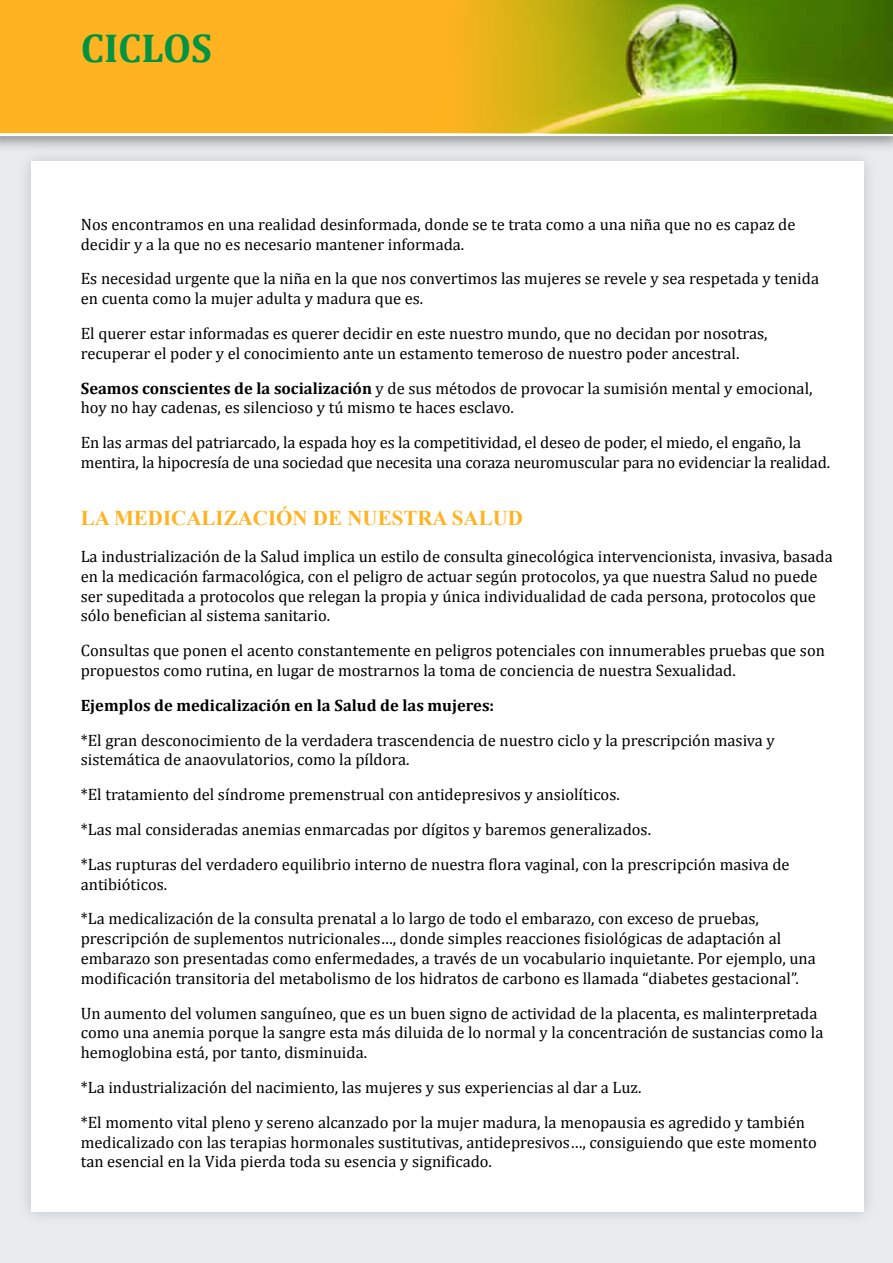
<style>
.page{position:relative;width:893px;height:1263px;background:#fff}
.page>*{position:absolute;margin:0;border:0;box-sizing:border-box;transform-origin:0 0}
.t1{font:700 40.5px "Cambria";color:#009341}
.t2{font:700 21px "Times New Roman";color:#ffb320}
.t3{font:16.5px/19.8px "Cambria";color:#000}
.t4{font:700 16.5px "Cambria";color:#000}
.s1{font-weight:700}
</style>
<div class="page">
<div style="left:0;top:96px;width:893px;height:1167px;background:#e8ecee"></div>
<div style="left:17px;top:147px;width:860px;height:1079px;background:#e0e4e6"></div>
<div style="left:31px;top:162px;width:832px;height:1050px;background:#fff"></div>
<div style="left:0;top:0;width:893px;height:153px;background:#000;opacity:.5"></div>
<div style="left:0;top:0;width:893px;height:136px;background:#ffb320"></div>
<img style="left:386px;top:0;width:507px;height:133px">
<h1 class="t1" style="left:81px;top:23px;width:133px">CICLOS</h1>
<p class="t3" style="left:81px;top:214px;width:716px">Nos encontramos en una realidad desinformada, donde se te trata como a una niña que no es capaz de decidir y a la que no es necesario mantener informada.</p>
<p class="t3" style="left:81px;top:269px;width:740px">Es necesidad urgente que la niña en la que nos convertimos las mujeres se revele y sea respetada y tenida en cuenta como la mujer adulta y madura que es.</p>
<p class="t3" style="left:81px;top:323px;width:688px">El querer estar informadas es querer decidir en este nuestro mundo, que no decidan por nosotras, recuperar el poder y el conocimiento ante un estamento temeroso de nuestro poder ancestral.</p>
<p class="t3" style="left:81px;top:378px;width:733px"><span class="s1">Seamos conscientes de la socialización</span> y de sus métodos de provocar la sumisión mental y emocional, hoy no hay cadenas, es silencioso y tú mismo te haces esclavo.</p>
<p class="t3" style="left:81px;top:432px;width:751px">En las armas del patriarcado, la espada hoy es la competitividad, el deseo de poder, el miedo, el engaño, la mentira, la hipocresía de una sociedad que necesita una coraza neuromuscular para no evidenciar la realidad.</p>
<p class="t2" style="left:81px;top:504px;width:444px">LA MEDICALIZACIÓN DE NUESTRA SALUD</p>
<p class="t3" style="left:81px;top:546px;width:753px">La industrialización de la Salud implica un estilo de consulta ginecológica intervencionista, invasiva, basada en la medicación farmacológica, con el peligro de actuar según protocolos, ya que nuestra Salud no puede ser supeditada a protocolos que relegan la propia y única individualidad de cada persona, protocolos que sólo benefician al sistema sanitario.</p>
<p class="t3" style="left:81px;top:641px;width:746px">Consultas que ponen el acento constantemente en peligros potenciales con innumerables pruebas que son propuestos como rutina, en lugar de mostrarnos la toma de conciencia de nuestra Sexualidad.</p>
<p class="t4" style="left:81px;top:695px;width:415px">Ejemplos de medicalización en la Salud de las mujeres:</p>
<p class="t3" style="left:81px;top:730px;width:696px">*El gran desconocimiento de la verdadera trascendencia de nuestro ciclo y la prescripción masiva y sistemática de anaovulatorios, como la píldora.</p>
<p class="t3" style="left:81px;top:777px;width:710px;line-height:34.8px">*El tratamiento del síndrome premenstrual con antidepresivos y ansiolíticos.<br>*Las mal consideradas anemias enmarcadas por dígitos y baremos generalizados.<br>*Las rupturas del verdadero equilibrio interno de nuestra flora vaginal, con la prescripción masiva de</p>
<p class="t3" style="left:81px;top:866px;width:680px;line-height:34.8px">antibióticos.<br>*La medicalización de la consulta prenatal a lo largo de todo el embarazo, con exceso de pruebas,</p>
<p class="t3" style="left:81px;top:928px;width:737px">prescripción de suplementos nutricionales…, donde simples reacciones fisiológicas de adaptación al embarazo son presentadas como enfermedades, a través de un vocabulario inquietante. Por ejemplo, una modificación transitoria del metabolismo de los hidratos de carbono es llamada “diabetes gestacional”.</p>
<p class="t3" style="left:81px;top:1003px;width:744px">Un aumento del volumen sanguíneo, que es un buen signo de actividad de la placenta, es malinterpretada como una anemia porque la sangre esta más diluida de lo normal y la concentración de sustancias como la hemoglobina está, por tanto, disminuida.</p>
<p class="t3" style="left:81px;top:1070px;width:726px;line-height:34.8px">*La industrialización del nacimiento, las mujeres y sus experiencias al dar a Luz.<br>*El momento vital pleno y sereno alcanzado por la mujer madura, la menopausia es agredido y también</p>
<p class="t3" style="left:81px;top:1132px;width:737px">medicalizado con las terapias hormonales sustitutivas, antidepresivos…, consiguiendo que este momento tan esencial en la Vida pierda toda su esencia y significado.</p>
</div>
